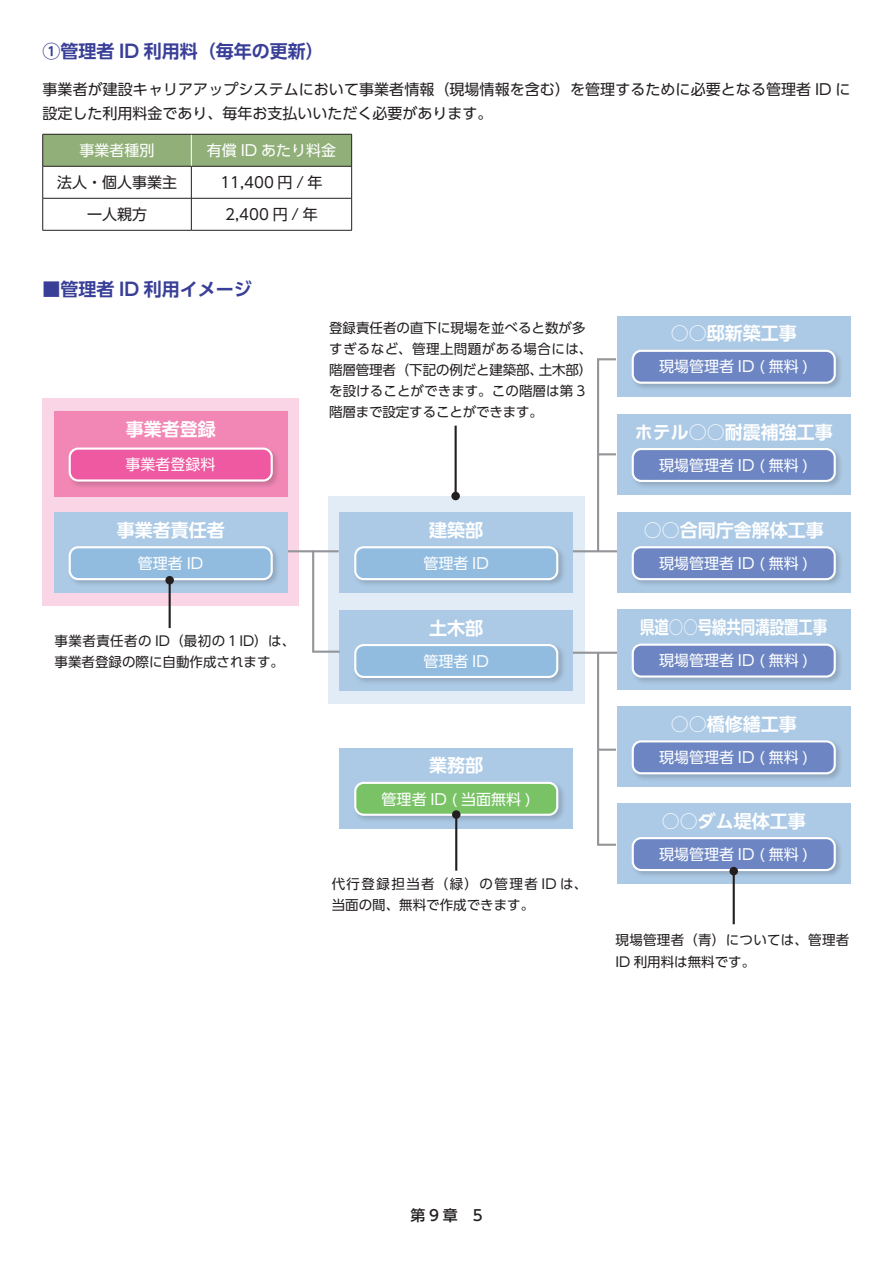
<style>
.page{position:relative;width:893px;height:1263px;background:#fff}
.page>*{position:absolute;margin:0;border:0;box-sizing:border-box;transform-origin:0 0}
.t1{font:700 18px "UD Shin Go Pro De";color:#fff}
.t2{font:700 18px "UD Shin Go Pro De";color:#393f97}
.t3{font:700 18px "UD Shin Go Pro De";color:#fff;scale:.8 1}
.t4{font:15px/24px "UD Shin Go Pro";letter-spacing:.005em;color:#231f20}
.t5{font:15px "UD Shin Go Pro";color:#fff}
.t6{font:500 15px "UD Shin Go Pro";color:#231f20}
.t7{font:13.5px/21px "UD Shin Go Pro";color:#231f20}
.t8{font:13.5px/21px "UD Shin Go Pro";letter-spacing:.025em;color:#231f20}
</style>
<div class="page">
<div style="left:43px;top:135px;width:308px;height:31px;background:#91b079"></div>
<hr style="left:191px;top:134px;width:1px;height:32px;background:#fff">
<hr style="left:191px;top:166px;width:1px;height:32px;background:#231f20">
<hr style="left:191px;top:198px;width:1px;height:32px;background:#231f20">
<hr style="left:42px;top:166px;width:1px;height:32px;background:#231f20">
<hr style="left:351px;top:166px;width:1px;height:32px;background:#231f20">
<hr style="left:43px;top:198px;width:148px;height:1px;background:#231f20">
<hr style="left:42px;top:198px;width:1px;height:32px;background:#231f20">
<hr style="left:191px;top:198px;width:161px;height:1px;background:#231f20">
<hr style="left:351px;top:198px;width:1px;height:32px;background:#231f20">
<hr style="left:43px;top:230px;width:148px;height:1px;background:#231f20">
<hr style="left:191px;top:230px;width:161px;height:1px;background:#231f20">
<hr style="left:43px;top:134px;width:148px;height:1px;background:#231f20">
<hr style="left:42px;top:134px;width:1px;height:32px;background:#231f20">
<hr style="left:191px;top:134px;width:161px;height:1px;background:#231f20">
<hr style="left:351px;top:134px;width:1px;height:32px;background:#231f20">
<hr style="left:43px;top:166px;width:148px;height:1px;background:#231f20">
<hr style="left:191px;top:166px;width:161px;height:1px;background:#231f20">
<div style="left:43px;top:398px;width:256px;height:207px;background:#fad5e5"></div>
<div style="left:328px;top:497px;width:256px;height:207px;background:#e1ecf6"></div>
<hr style="left:286px;top:550px;width:53px;height:2px;background:#939598">
<hr style="left:565px;top:550px;width:53px;height:2px;background:#939598">
<hr style="left:565px;top:652px;width:53px;height:2px;background:#939598">
<div style="left:54px;top:412px;width:234px;height:85px;background:#f287b6"></div>
<div style="left:54px;top:512px;width:234px;height:81px;background:#accae6"></div>
<div style="left:339px;top:512px;width:234px;height:81px;background:#accae6"></div>
<div style="left:339px;top:610px;width:234px;height:81px;background:#accae6"></div>
<div style="left:339px;top:748px;width:234px;height:80px;background:#accae6"></div>
<div style="left:67px;top:446px;width:213px;height:43px;background:#231f20;opacity:.2"></div>
<div style="left:70px;top:449px;width:202px;height:31px;background:#ef59a1;border-radius:9px"></div>
<div style="left:69px;top:447px;width:204px;height:35px;border:2px solid #fff;border-radius:9px"></div>
<div style="left:67px;top:544px;width:213px;height:44px;background:#231f20;opacity:.2"></div>
<div style="left:70px;top:547px;width:202px;height:32px;background:#91bcdf;border-radius:9px"></div>
<div style="left:69px;top:546px;width:204px;height:34px;border:2px solid #fff;border-radius:9px"></div>
<div style="left:352px;top:544px;width:214px;height:44px;background:#231f20;opacity:.2"></div>
<div style="left:355px;top:547px;width:202px;height:32px;background:#91bcdf;border-radius:9px"></div>
<div style="left:354px;top:546px;width:204px;height:34px;border:2px solid #fff;border-radius:9px"></div>
<div style="left:352px;top:642px;width:214px;height:43px;background:#231f20;opacity:.2"></div>
<div style="left:355px;top:645px;width:202px;height:32px;background:#91bcdf;border-radius:9px"></div>
<div style="left:354px;top:644px;width:204px;height:34px;border:2px solid #fff;border-radius:9px"></div>
<div style="left:352px;top:780px;width:214px;height:43px;background:#231f20;opacity:.2"></div>
<div style="left:355px;top:783px;width:202px;height:32px;background:#79c366;border-radius:9px"></div>
<div style="left:354px;top:782px;width:204px;height:34px;border:2px solid #fff;border-radius:9px"></div>
<div style="left:617px;top:316px;width:234px;height:80px;background:#accae6"></div>
<div style="left:630px;top:348px;width:213px;height:43px;background:#231f20;opacity:.2"></div>
<div style="left:633px;top:351px;width:202px;height:32px;background:#6d86c3;border-radius:9px"></div>
<div style="left:632px;top:350px;width:204px;height:34px;border:2px solid #fff;border-radius:9px"></div>
<div style="left:617px;top:414px;width:234px;height:81px;background:#accae6"></div>
<div style="left:630px;top:446px;width:213px;height:43px;background:#231f20;opacity:.2"></div>
<div style="left:633px;top:449px;width:202px;height:32px;background:#6d86c3;border-radius:9px"></div>
<div style="left:632px;top:448px;width:204px;height:34px;border:2px solid #fff;border-radius:9px"></div>
<div style="left:617px;top:512px;width:234px;height:81px;background:#accae6"></div>
<div style="left:630px;top:544px;width:213px;height:44px;background:#231f20;opacity:.2"></div>
<div style="left:633px;top:547px;width:202px;height:32px;background:#6d86c3;border-radius:9px"></div>
<div style="left:632px;top:546px;width:204px;height:34px;border:2px solid #fff;border-radius:9px"></div>
<div style="left:617px;top:609px;width:234px;height:81px;background:#accae6"></div>
<div style="left:630px;top:642px;width:213px;height:43px;background:#231f20;opacity:.2"></div>
<div style="left:633px;top:645px;width:202px;height:31px;background:#6d86c3;border-radius:9px"></div>
<div style="left:632px;top:644px;width:204px;height:34px;border:2px solid #fff;border-radius:9px"></div>
<div style="left:617px;top:706px;width:234px;height:81px;background:#accae6"></div>
<div style="left:630px;top:739px;width:213px;height:43px;background:#231f20;opacity:.2"></div>
<div style="left:633px;top:741px;width:202px;height:32px;background:#6d86c3;border-radius:9px"></div>
<div style="left:632px;top:740px;width:204px;height:34px;border:2px solid #fff;border-radius:9px"></div>
<div style="left:617px;top:803px;width:234px;height:81px;background:#accae6"></div>
<div style="left:630px;top:835px;width:213px;height:43px;background:#231f20;opacity:.2"></div>
<div style="left:633px;top:838px;width:202px;height:32px;background:#6d86c3;border-radius:9px"></div>
<div style="left:632px;top:837px;width:204px;height:34px;border:2px solid #fff;border-radius:9px"></div>
<svg style="left:311px;top:550px;width:29px;height:103px"></svg>
<svg style="left:596px;top:358px;width:22px;height:195px"></svg>
<svg style="left:596px;top:651px;width:21px;height:195px"></svg>
<hr style="left:169px;top:580px;width:2px;height:48px;background:#231f20">
<div style="left:165px;top:576px;width:9px;height:8px;background:#231f20;border-radius:50%"></div>
<hr style="left:455px;top:814px;width:2px;height:57px;background:#231f20">
<div style="left:452px;top:810px;width:8px;height:9px;background:#231f20;border-radius:50%"></div>
<hr style="left:733px;top:871px;width:2px;height:53px;background:#231f20">
<div style="left:729px;top:867px;width:9px;height:8px;background:#231f20;border-radius:50%"></div>
<hr style="left:455px;top:426px;width:2px;height:70px;background:#231f20">
<div style="left:451px;top:492px;width:9px;height:8px;background:#231f20;border-radius:50%"></div>
<h1 class="t2" style="left:43px;top:37px;width:283px">①管理者 ID 利用料（毎年の更新）</h1>
<p class="t4" style="left:43px;top:77px;width:809px">事業者が建設キャリアアップシステムにおいて事業者情報（現場情報を含む）を管理するために必要となる管理者 ID に設定した利用料金であり、毎年お支払いいただく必要があります。</p>
<p class="t5" style="left:80px;top:138px;width:77px">事業者種別</p>
<p class="t5" style="left:207px;top:138px;width:131px">有償 ID あたり料金</p>
<p class="t4" style="left:57px;top:170px;width:122px">法人・個人事業主</p>
<p class="t4" style="left:220px;top:170px;width:104px">11,400 円 / 年</p>
<p class="t4" style="left:87px;top:202px;width:62px">一人親方</p>
<p class="t4" style="left:225px;top:202px;width:94px">2,400 円 / 年</p>
<h1 class="t2" style="left:43px;top:275px;width:211px">■管理者 ID 利用イメージ</h1>
<h1 class="t1" style="left:126px;top:415px;width:92px">事業者登録</h1>
<p class="t5" style="left:126px;top:452px;width:92px">事業者登録料</p>
<p class="t7" style="left:329px;top:316px;width:265px">登録責任者の直下に現場を並べると数が多すぎるなど、管理上問題がある場合には、階層管理者（下記の例だと建築部、土木部）を設けることができます。この階層は第 3階層まで設定することができます。</p>
<h1 class="t1" style="left:117px;top:515px;width:110px">事業者責任者</h1>
<h1 class="t1" style="left:429px;top:515px;width:55px">建築部</h1>
<p class="t5" style="left:138px;top:551px;width:67px">管理者 ID</p>
<p class="t5" style="left:423px;top:551px;width:67px">管理者 ID</p>
<p class="t7" style="left:55px;top:630px;width:242px">事業者責任者の ID（最初の１ID）は、事業者登録の際に自動作成されます。</p>
<h1 class="t1" style="left:429px;top:613px;width:55px">土木部</h1>
<p class="t5" style="left:423px;top:649px;width:67px">管理者 ID</p>
<h1 class="t1" style="left:429px;top:751px;width:55px">業務部</h1>
<p class="t5" style="left:382px;top:787px;width:150px">管理者 ID ( 当面無料 )</p>
<p class="t7" style="left:332px;top:873px;width:257px">代行登録担当者（緑）の管理者 ID は、当面の間、無料で作成できます。</p>
<h1 class="t1" style="left:671px;top:319px;width:127px">○○邸新築工事</h1>
<p class="t5" style="left:659px;top:355px;width:150px">現場管理者 ID ( 無料 )</p>
<h1 class="t1" style="left:635px;top:417px;width:199px">ホテル○○耐震補強工事</h1>
<p class="t5" style="left:659px;top:453px;width:150px">現場管理者 ID ( 無料 )</p>
<h1 class="t1" style="left:644px;top:515px;width:181px">○○合同庁舎解体工事</h1>
<p class="t5" style="left:659px;top:551px;width:150px">現場管理者 ID ( 無料 )</p>
<h1 class="t3" style="left:640px;top:613px;width:236px">県道○○号線共同溝設置工事</h1>
<p class="t5" style="left:659px;top:648px;width:150px">現場管理者 ID ( 無料 )</p>
<h1 class="t1" style="left:671px;top:709px;width:127px">○○橋修繕工事</h1>
<p class="t5" style="left:659px;top:745px;width:150px">現場管理者 ID ( 無料 )</p>
<h1 class="t1" style="left:662px;top:806px;width:145px">○○ダム堤体工事</h1>
<p class="t5" style="left:659px;top:842px;width:150px">現場管理者 ID ( 無料 )</p>
<p class="t8" style="left:615px;top:929px;width:235px">現場管理者（青）については、管理者<br>ID 利用料は無料です。</p>
<p class="t6" style="left:410px;top:1203px;width:74px">第 9 章　5</p>
</div>
